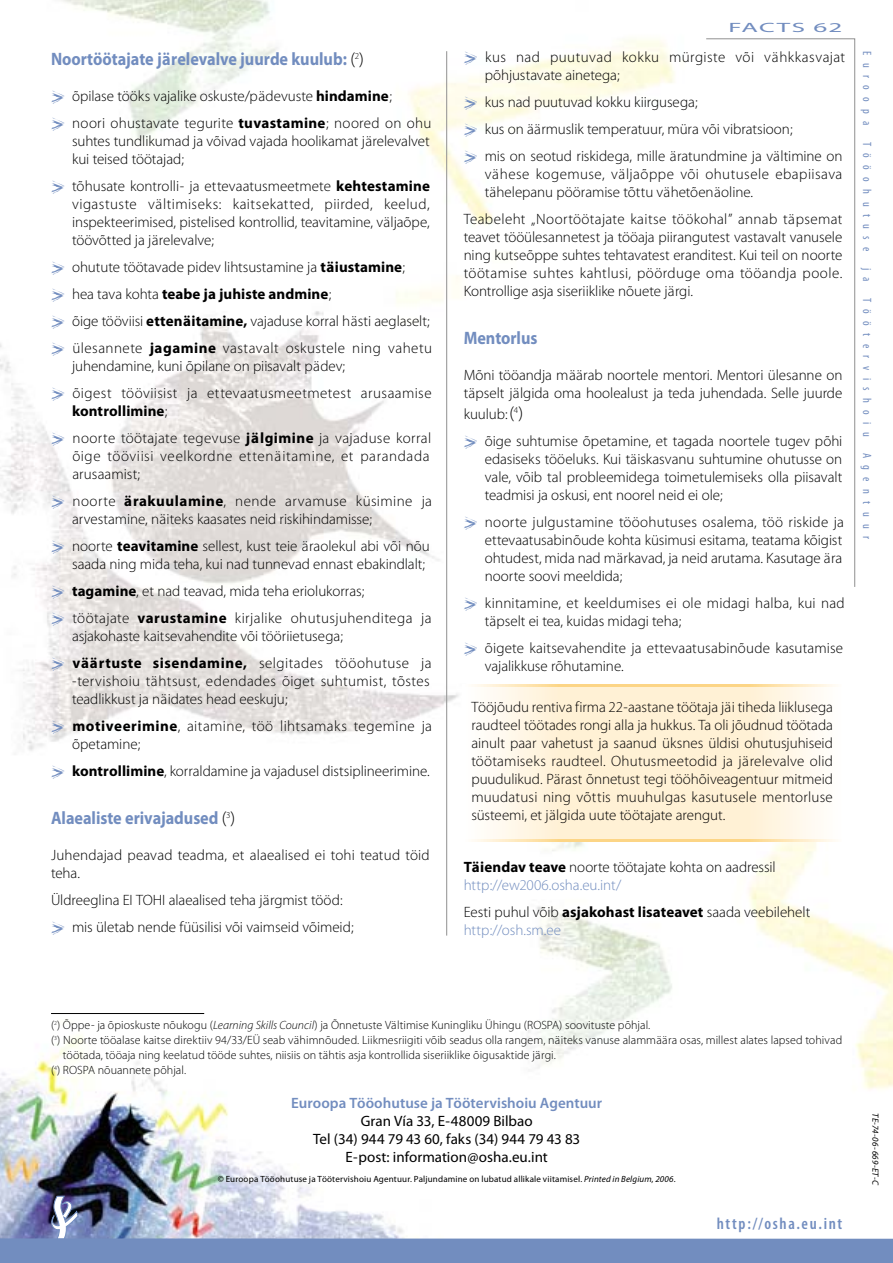
<style>
.page{position:relative;width:893px;height:1263px;background:#fff}
.page>*{position:absolute;margin:0;border:0;box-sizing:border-box;transform-origin:0 0}
.t1{font:700 18px "Myriad Pro";color:#728dbf;scale:.9 1}
.t2{font:600 condensed 16.5px "Myriad Pro";letter-spacing:.1em;color:#728dbf}
.t3{font:300 15px/18px "Myriad Pro";color:#000}
.t4{font:300 15px/18px "Myriad Pro";letter-spacing:.025em;color:#000}
.t5{font:300 15px/27px "Myriad Pro";letter-spacing:.02em;color:#000}
.t6{font:15px/18px "Myriad Pro";color:#000;text-align:center}
.t7{font:300 15px/18px "Myriad Pro";letter-spacing:.04em;color:#000}
.t8{font:600 15px "Myriad Pro";color:#728dbf}
.t9{font:13.5px "Myriad Pro";letter-spacing:.035em;color:#728dbf;scale:2 1}
.t10{font:300 12px "Myriad Pro";letter-spacing:.005em;color:#000}
.t11{font:condensed 12px "Myriad Pro";letter-spacing:.61em;color:#728dbf}
.t12{font:9px "Myriad Pro";letter-spacing:.02em;color:#000}
.t13{font:italic 9px "Myriad Pro";color:#000}
.s1{font-weight:300;color:#000}
.s2{font-weight:700}
.s3{font-size:18px}
.s4{color:#728dbf}
.s5{font-style:italic}
</style>
<div class="page">
<img style="left:0;top:0;width:892px;height:1196px">
<svg style="left:0;top:1196px;width:892px;height:67px"></svg>
<svg style="left:705px;top:38px;width:150px;height:550px"></svg>
<hr style="left:446px;top:51px;width:1px;height:885px;background:#909090">
<hr style="left:51px;top:1013px;width:153px;height:1px;background:#000">
<svg style="left:463px;top:686px;width:378px;height:153px"></svg>
<svg style="left:463px;top:684px;width:378px;height:2px"></svg>
<svg style="left:463px;top:839px;width:378px;height:2px"></svg>
<p class="t1" style="left:51px;top:52px;width:349px">Noortöötajate järelevalve juurde kuulub: <span class="s1">(</span><sup>2</sup><span class="s1">)</span></p>
<p class="t3" style="left:51px;top:84px;width:382px;line-height:27px"><sub>&gt;</sub> õpilase tööks vajalike oskuste/pädevuste <span class="s2">hindamine</span>;<br><sub>&gt;</sub> noori ohustavate tegurite <span class="s2">tuvastamine</span>; noored on ohu</p>
<p class="t3" style="left:72px;top:133px;width:359px">suhtes tundlikumad ja võivad vajada hoolikamat järelevalvet kui teised töötajad;</p>
<p class="t3" style="left:72px;top:178px;width:359px;text-align:justify;text-indent:-21px"><sub>&gt;</sub> tõhusate kontrolli- ja ettevaatusmeetmete <span class="s2">kehtestamine </span>vigastuste vältimiseks: kaitsekatted, piirded, keelud, inspekteerimised, pistelised kontrollid, teavitamine, väljaõpe, töövõtted ja järelevalve;</p>
<p class="t3" style="left:51px;top:255px;width:382px;line-height:27px"><sub>&gt;</sub> ohutute töötavade pidev lihtsustamine ja <span class="s2">täiustamine</span>;<br><sub>&gt;</sub> hea tava kohta <span class="s2">teabe ja juhiste andmine</span>;<br><sub>&gt;</sub> õige tööviisi <span class="s2">ettenäitamine,</span> vajaduse korral hästi aeglaselt; <sub>&gt;</sub> ülesannete <span class="s2">jagamine</span> vastavalt oskustele ning vahetu</p>
<p class="t5" style="left:51px;top:354px;width:382px;text-indent:21px">juhendamine, kuni õpilane on piisavalt pädev;<br><sub>&gt;</sub> õigest tööviisist ja ettevaatusmeetmetest arusaamise</p>
<p class="t4" style="left:51px;top:399px;width:381px;line-height:27px;text-indent:21px"><span class="s2">kontrollimine</span>;<br><sub>&gt;</sub> noorte töötajate tegevuse <span class="s2">jälgimine</span> ja vajaduse korral</p>
<p class="t7" style="left:72px;top:448px;width:359px">õige tööviisi veelkordne ettenäitamine, et parandada arusaamist;</p>
<p class="t3" style="left:72px;top:493px;width:361px;text-indent:-21px"><sub>&gt;</sub> noorte <span class="s2">ärakuulamine</span>, nende arvamuse küsimine ja arvestamine, näiteks kaasates neid riskihindamisse;</p>
<p class="t3" style="left:51px;top:538px;width:380px;text-align:right"><sub>&gt;</sub> noorte <span class="s2">teavitamine</span> sellest, kust teie äraolekul abi või nõu saada ning mida teha, kui nad tunnevad ennast ebakindlalt;</p>
<p class="t5" style="left:51px;top:579px;width:382px"><sub>&gt;</sub> <span class="s2">tagamine</span>, et nad teavad, mida teha eriolukorras;<br><sub>&gt;</sub> töötajate <span class="s2">varustamine</span> kirjalike ohutusjuhenditega ja</p>
<p class="t3" style="left:51px;top:624px;width:382px;line-height:27px;text-indent:21px">asjakohaste kaitsevahendite või tööriietusega;<br><sub>&gt;</sub> <span class="s2">väärtuste sisendamine,</span> selgitades tööohutuse ja</p>
<p class="t5" style="left:72px;top:673px;width:359px;line-height:18px">-tervishoiu tähtsust, edendades õiget suhtumist, tõstes teadlikkust ja näidates head eeskuju;</p>
<p class="t4" style="left:72px;top:718px;width:361px;text-indent:-21px"><sub>&gt;</sub> <span class="s2">motiveerimine</span>, aitamine, töö lihtsamaks tegemine ja õpetamine;</p>
<p class="t3" style="left:51px;top:763px;width:380px"><sub>&gt;</sub> <span class="s2">kontrollimine</span>, korraldamine ja vajadusel distsiplineerimine.</p>
<p class="t1" style="left:51px;top:811px;width:206px">Alaealiste erivajadused <span class="s1">(</span><sup>3</sup><span class="s1">)</span></p>
<p class="t3" style="left:51px;top:847px;width:380px">Juhendajad peavad teadma, et alaealised ei tohi teatud töid teha.</p>
<p class="t3" style="left:51px;top:888px;width:304px;line-height:27px">Üldreeglina EI TOHI alaealised teha järgmist tööd: <sub>&gt;</sub> mis ületab nende füüsilisi või vaimseid võimeid;</p>
<p class="t9" style="left:728px;top:22px;width:58px">FACTS 62</p>
<p class="t4" style="left:484px;top:50px;width:362px;text-indent:-21px"><sub>&gt;</sub> kus nad puutuvad kokku mürgiste või vähkkasvajat põhjustavate ainetega;</p>
<p class="t3" style="left:463px;top:90px;width:380px;line-height:27px"><sub>&gt;</sub> kus nad puutuvad kokku kiirgusega;<br><sub>&gt;</sub> kus on äärmuslik temperatuur, müra või vibratsioon;<br><sub>&gt;</sub> mis on seotud riskidega, mille äratundmine ja vältimine on</p>
<p class="t4" style="left:484px;top:167px;width:359px">vähese kogemuse, väljaõppe või ohutusele ebapiisava tähelepanu pööramise tõttu vähetõenäoline.</p>
<p class="t3" style="left:463px;top:212px;width:380px;text-align:justify">Teabeleht „Noortöötajate kaitse töökohal” annab täpsemat teavet tööülesannetest ja tööaja piirangutest vastavalt vanusele ning kutseõppe suhtes tehtavatest eranditest. Kui teil on noorte töötamise suhtes kahtlusi, pöörduge oma tööandja poole.<br>Kontrollige asja siseriiklike nõuete järgi.</p>
<p class="t1" style="left:463px;top:332px;width:83px">Mentorlus</p>
<p class="t3" style="left:463px;top:368px;width:380px">Mõni tööandja määrab noortele mentori. Mentori ülesanne on täpselt jälgida oma hoolealust ja teda juhendada. Selle juurde</p>
<p class="t3" style="left:463px;top:402px;width:380px;line-height:27px">kuulub:<span class="s3">(</span><sup>4</sup><span class="s3">)<br></span><sub>&gt;</sub> õige suhtumise õpetamine, et tagada noortele tugev põhi</p>
<p class="t3" style="left:484px;top:452px;width:359px;text-align:justify">edasiseks tööeluks. Kui täiskasvanu suhtumine ohutusse on vale, võib tal probleemidega toimetulemiseks olla piisavalt teadmisi ja oskusi, ent noorel neid ei ole;</p>
<p class="t3" style="left:484px;top:515px;width:361px;text-align:justify;text-indent:-21px"><sub>&gt;</sub> noorte julgustamine tööohutuses osalema, töö riskide ja ettevaatusabinõude kohta küsimusi esitama, teatama kõigist ohtudest, mida nad märkavad, ja neid arutama. Kasutage ära noorte soovi meeldida;</p>
<p class="t3" style="left:484px;top:596px;width:361px;text-indent:-21px"><sub>&gt;</sub> kinnitamine, et keeldumises ei ole midagi halba, kui nad täpselt ei tea, kuidas midagi teha;</p>
<p class="t3" style="left:484px;top:641px;width:360px;text-indent:-21px"><sub>&gt;</sub> õigete kaitsevahendite ja ettevaatusabinõude kasutamise vajalikkuse rõhutamine.</p>
<p class="t3" style="left:471px;top:700px;width:363px;text-align:justify">Tööjõudu rentiva firma 22-aastane töötaja jäi tiheda liiklusega raudteel töötades rongi alla ja hukkus. Ta oli jõudnud töötada ainult paar vahetust ja saanud üksnes üldisi ohutusjuhiseid töötamiseks raudteel. Ohutusmeetodid ja järelevalve olid puudulikud. Pärast õnnetust tegi tööhõiveagentuur mitmeid muudatusi ning võttis muuhulgas kasutusele mentorluse süsteemi, et jälgida uute töötajate arengut.</p>
<p class="t3" style="left:463px;top:860px;width:313px"><span class="s2">Täiendav teave</span> noorte töötajate kohta on aadressil <span class="s4">http://ew2006.osha.eu.int/</span></p>
<p class="t3" style="left:463px;top:905px;width:348px">Eesti puhul võib <span class="s2">asjakohast lisateavet</span> saada veebilehelt <span class="s4">http://osh.sm.ee</span></p>
<p class="t11" style="left:871px;top:51px;width:76px;rotate:90deg">Euroopa</p>
<p class="t11" style="left:871px;top:142px;width:111px;rotate:90deg">Tööohutuse</p>
<p class="t11" style="left:871px;top:268px;width:15px;rotate:90deg">j a</p>
<p class="t11" style="left:871px;top:298px;width:140px;rotate:90deg">Töötervishoiu</p>
<p class="t11" style="left:871px;top:453px;width:88px;rotate:90deg">Agentuur</p>
<p class="t10" style="left:51px;top:1020px;width:601px">(<sup>2</sup>) Õppe- ja õpioskuste nõukogu (<span class="s5">Learning Skills Council</span>) ja Õnnetuste Vältimise Kuningliku Ühingu (ROSPA) soovituste põhjal.</p>
<p class="t10" style="left:51px;top:1035px;width:792px">(<sup>3</sup>) Noorte tööalase kaitse direktiiv 94/33/EÜ seab vähimnõuded. Liikmesriigiti võib seadus olla rangem, näiteks vanuse alammäära osas, millest alates lapsed tohivad</p>
<p class="t10" style="left:63px;top:1050px;width:494px">töötada, tööaja ning keelatud tööde suhtes, niisiis on tähtis asja kontrollida siseriiklike õigusaktide järgi.</p>
<p class="t10" style="left:51px;top:1065px;width:137px">(<sup>4</sup>) ROSPA nõuannete põhjal.</p>
<p class="t8" style="left:291px;top:1098px;width:312px">Euroopa Tööohutuse ja Töötervishoiu Agentuur</p>
<p class="t6" style="left:313px;top:1114px;width:269px">Gran Vía 33, E-48009 Bilbao<br>Tel (34) 944 79 43 60, faks (34) 944 79 43 83<br>E-post: information@osha.eu.int</p>
<p class="t12" style="left:218px;top:1175px;width:459px">© Euroopa Tööohutuse ja Töötervishoiu Agentuur. Paljundamine on lubatud allikale viitamisel. <span class="s5">Printed in Belgium</span>, <span class="s5">2006</span>.</p>
<p class="t2" style="left:716px;top:1217px;width:127px">http://osha.eu.int</p>
<p class="t13" style="left:878px;top:1113px;width:74px;rotate:90deg">TE-74-06-669-ET-C</p>
</div>
